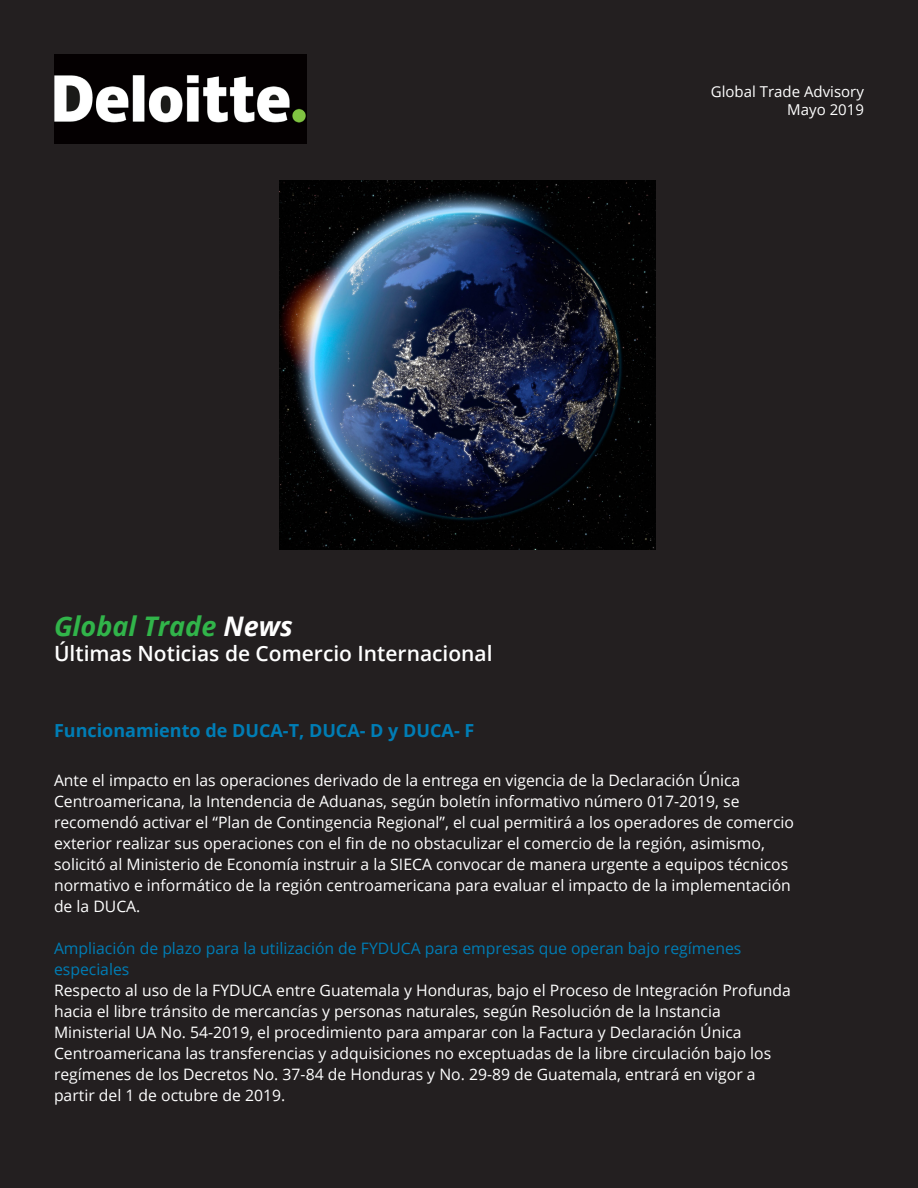
<style>
.page{position:relative;width:918px;height:1188px;background:#fff}
.page>*{position:absolute;margin:0;border:0;box-sizing:border-box;transform-origin:0 0}
.t1{font:italic 700 27px "Open Sans";color:#31b44a}
.t2{font:600 21px "Open Sans";color:#fff}
.t3{font:700 18px "Open Sans";color:#007db5}
.t4{font:15.75px/21px "Open Sans";color:#fff}
.t5{font:15.75px/21px "Open Sans";color:#007db5}
.t6{font:15px "Open Sans";color:#fff}
.s1{color:#fff}
.s2{font-style:italic;color:#231f20}
</style>
<div class="page">
<div style="left:1px;top:1px;width:916px;height:1186px;background:#231f20"></div>
<img style="left:280px;top:181px;width:375px;height:368px">
<img style="left:54px;top:54px;width:252px;height:89px">
<p class="t1" style="left:54px;top:607px;width:240px">Global Trade <span class="s1">News</span></p>
<p class="t2" style="left:54px;top:639px;width:440px">Últimas Noticias de Comercio Internacional</p>
<p class="t3" style="left:54px;top:717px;width:422px">Funcionamiento de DUCA-T, DUCA- D y DUCA- F</p>
<p class="t6" style="left:711px;top:82px;width:155px">Global Trade Advisory</p>
<p class="t6" style="left:787px;top:100px;width:78px">Mayo 2019</p>
<p class="t4" style="left:54px;top:769px;width:742px">Ante el impacto en las operaciones derivado de la entrega en vigencia de la Declaración Única Centroamericana, la Intendencia de Aduanas, según boletín informativo número 017-2019, se recomendó activar el “Plan de Contingencia Regional”, el cual permitirá a los operadores de comercio exterior realizar sus operaciones con el fin de no obstaculizar el comercio de la región, asimismo, solicitó al Ministerio de Economía instruir a la SIECA convocar de manera urgente a equipos técnicos normativo e informático de la región centroamericana para evaluar el impacto de la implementación de la DUCA. <span class="s2">op</span></p>
<p class="t5" style="left:54px;top:937px;width:689px">Ampliación de plazo para la utilización de FYDUCA para empresas que operan bajo regímenes especiales</p>
<p class="t4" style="left:54px;top:979px;width:738px">Respecto al uso de la FYDUCA entre Guatemala y Honduras, bajo el Proceso de Integración Profunda hacia el libre tránsito de mercancías y personas naturales, según Resolución de la Instancia Ministerial UA No. 54-2019, el procedimiento para amparar con la Factura y Declaración Única Centroamericana las transferencias y adquisiciones no exceptuadas de la libre circulación bajo los regímenes de los Decretos No. 37-84 de Honduras y No. 29-89 de Guatemala, entrará en vigor a partir del 1 de octubre de 2019.</p>
</div>
